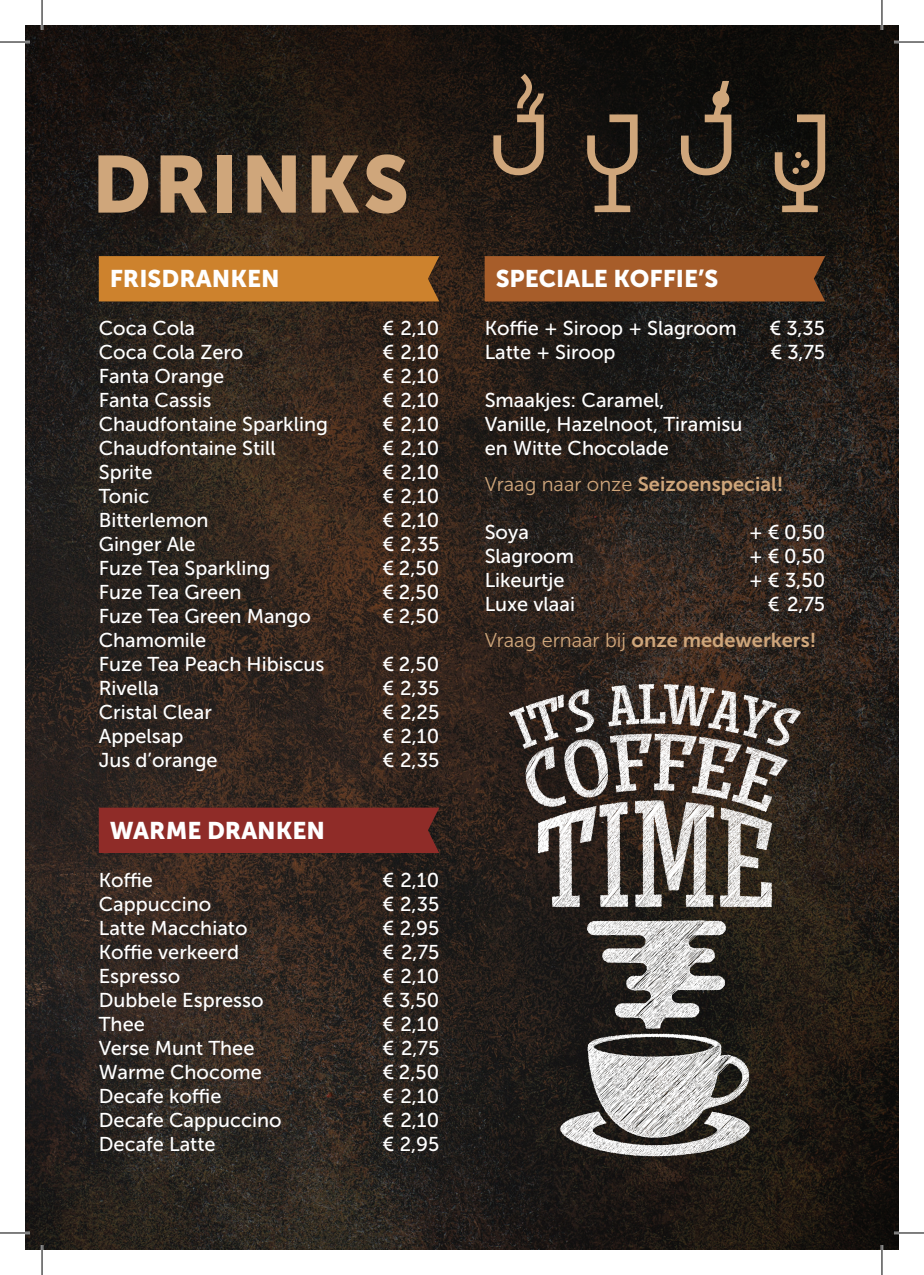
<style>
.page{position:relative;width:924px;height:1275px;background:#fff}
.page>*{position:absolute;margin:0;border:0;box-sizing:border-box;transform-origin:0 0}
.t1{font:80px "Museo Sans 900";color:#cfa67b}
.t2{font:24px "Museo Sans 900";color:#fff}
.t3{font:20px/24px "Museo Sans 500";color:#fff}
.t4{font:20px "Museo Sans 700";color:#cfa67b}
.s1{font-family:"Museo Sans 300"}
</style>
<div class="page">
<img style="left:25px;top:25px;width:873px;height:1225px">
<div style="left:99px;top:256px;width:340px;height:45px;background:#cd822d"></div>
<div style="left:99px;top:807px;width:340px;height:46px;background:#8f2c28"></div>
<div style="left:484px;top:256px;width:340px;height:45px;background:#a75d2a"></div>
<svg style="left:680px;top:81px;width:51px;height:94px;background:#463a2c"></svg>
<svg style="left:587px;top:114px;width:50px;height:98px;background:#4d3f30"></svg>
<svg style="left:493px;top:74px;width:50px;height:101px;background:#4a3b2c"></svg>
<svg style="left:774px;top:114px;width:50px;height:98px;background:#4c3e2f"></svg>
<svg style="left:794px;top:152px;width:7px;height:6px"></svg>
<div style="left:800px;top:160px;width:9px;height:8px;background:#cfa67b;border-radius:50%"></div>
<svg style="left:560px;top:920px;width:189px;height:236px;background:#767471"></svg>
<svg style="left:509px;top:683px;width:291px;height:224px;background:#6c6560"></svg>
<hr style="left:0;top:41px;width:30px;height:2px;background:#fff">
<hr style="left:893px;top:41px;width:30px;height:2px;background:#fff">
<hr style="left:0;top:1231px;width:30px;height:3px;background:#fff">
<hr style="left:893px;top:1231px;width:30px;height:3px;background:#fff">
<hr style="left:41px;top:0;width:2px;height:30px;background:#fff">
<hr style="left:41px;top:1245px;width:2px;height:30px;background:#fff">
<hr style="left:880px;top:0;width:2px;height:30px;background:#fff">
<hr style="left:880px;top:1245px;width:2px;height:30px;background:#fff">
<hr style="left:0;top:42px;width:30px;height:1px;background:#000">
<hr style="left:893px;top:42px;width:30px;height:1px;background:#000">
<hr style="left:0;top:1232px;width:30px;height:1px;background:#000">
<hr style="left:893px;top:1232px;width:30px;height:1px;background:#000">
<hr style="left:42px;top:0;width:1px;height:30px;background:#000">
<hr style="left:42px;top:1245px;width:1px;height:30px;background:#000">
<hr style="left:881px;top:0;width:1px;height:30px;background:#000">
<hr style="left:881px;top:1245px;width:1px;height:30px;background:#000">
<h1 class="t1" style="left:92px;top:139px;width:53px">DRINKS</h1>
<p class="t2" style="left:110px;top:265px;width:171px">FRISDRANKEN</p>
<p class="t3" style="left:99px;top:316px;width:98px">Coca Cola</p>
<p class="t3" style="left:382px;top:316px;width:58px">€ 2,10</p>
<p class="t3" style="left:99px;top:340px;width:146px">Coca Cola Zero</p>
<p class="t3" style="left:382px;top:340px;width:58px">€ 2,10</p>
<p class="t3" style="left:99px;top:364px;width:127px">Fanta Orange</p>
<p class="t3" style="left:382px;top:364px;width:58px">€ 2,10</p>
<p class="t3" style="left:99px;top:388px;width:114px">Fanta Cassis</p>
<p class="t3" style="left:382px;top:388px;width:58px">€ 2,10</p>
<p class="t3" style="left:99px;top:412px;width:230px">Chaudfontaine Sparkling</p>
<p class="t3" style="left:382px;top:412px;width:58px">€ 2,10</p>
<p class="t3" style="left:99px;top:436px;width:178px">Chaudfontaine Still</p>
<p class="t3" style="left:382px;top:436px;width:58px">€ 2,10</p>
<p class="t3" style="left:99px;top:460px;width:55px">Sprite</p>
<p class="t3" style="left:382px;top:460px;width:58px">€ 2,10</p>
<p class="t3" style="left:99px;top:484px;width:52px">Tonic</p>
<p class="t3" style="left:382px;top:484px;width:58px">€ 2,10</p>
<p class="t3" style="left:99px;top:508px;width:111px">Bitterlemon</p>
<p class="t3" style="left:382px;top:508px;width:58px">€ 2,10</p>
<p class="t3" style="left:99px;top:532px;width:98px">Ginger Ale</p>
<p class="t3" style="left:382px;top:532px;width:58px">€ 2,35</p>
<p class="t3" style="left:99px;top:556px;width:173px">Fuze Tea Sparkling</p>
<p class="t3" style="left:382px;top:556px;width:58px">€ 2,50</p>
<p class="t3" style="left:99px;top:580px;width:144px">Fuze Tea Green</p>
<p class="t3" style="left:382px;top:580px;width:58px">€ 2,50</p>
<p class="t3" style="left:99px;top:604px;width:214px">Fuze Tea Green Mango</p>
<p class="t3" style="left:382px;top:604px;width:58px">€ 2,50</p>
<p class="t3" style="left:99px;top:628px;width:227px">Chamomile<br>Fuze Tea Peach Hibiscus</p>
<p class="t3" style="left:382px;top:652px;width:58px">€ 2,50</p>
<p class="t3" style="left:99px;top:676px;width:62px">Rivella</p>
<p class="t3" style="left:382px;top:676px;width:58px">€ 2,35</p>
<p class="t3" style="left:99px;top:700px;width:114px">Cristal Clear</p>
<p class="t3" style="left:382px;top:700px;width:58px">€ 2,25</p>
<p class="t3" style="left:99px;top:724px;width:86px">Appelsap</p>
<p class="t3" style="left:382px;top:724px;width:58px">€ 2,10</p>
<p class="t3" style="left:99px;top:748px;width:120px">Jus d’orange</p>
<p class="t3" style="left:382px;top:748px;width:58px">€ 2,35</p>
<p class="t2" style="left:110px;top:817px;width:217px">WARME DRANKEN</p>
<p class="t3" style="left:99px;top:868px;width:56px">Koffie</p>
<p class="t3" style="left:382px;top:868px;width:58px">€ 2,10</p>
<p class="t3" style="left:99px;top:892px;width:114px">Cappuccino</p>
<p class="t3" style="left:382px;top:892px;width:58px">€ 2,35</p>
<p class="t3" style="left:99px;top:916px;width:150px">Latte Macchiato</p>
<p class="t3" style="left:382px;top:916px;width:58px">€ 2,95</p>
<p class="t3" style="left:99px;top:940px;width:142px">Koffie verkeerd</p>
<p class="t3" style="left:382px;top:940px;width:58px">€ 2,75</p>
<p class="t3" style="left:99px;top:964px;width:83px">Espresso</p>
<p class="t3" style="left:382px;top:964px;width:58px">€ 2,10</p>
<p class="t3" style="left:99px;top:988px;width:166px">Dubbele Espresso</p>
<p class="t3" style="left:382px;top:988px;width:58px">€ 3,50</p>
<p class="t3" style="left:99px;top:1012px;width:48px">Thee</p>
<p class="t3" style="left:382px;top:1012px;width:58px">€ 2,10</p>
<p class="t3" style="left:99px;top:1036px;width:157px">Verse Munt Thee</p>
<p class="t3" style="left:382px;top:1036px;width:58px">€ 2,75</p>
<p class="t3" style="left:99px;top:1060px;width:165px">Warme Chocome</p>
<p class="t3" style="left:382px;top:1060px;width:58px">€ 2,50</p>
<p class="t3" style="left:99px;top:1084px;width:124px">Decafe koffie</p>
<p class="t3" style="left:382px;top:1084px;width:58px">€ 2,10</p>
<p class="t3" style="left:99px;top:1108px;width:184px">Decafe Cappuccino</p>
<p class="t3" style="left:382px;top:1108px;width:58px">€ 2,10</p>
<p class="t3" style="left:99px;top:1132px;width:118px">Decafe Latte</p>
<p class="t3" style="left:382px;top:1132px;width:58px">€ 2,95</p>
<p class="t2" style="left:495px;top:265px;width:222px">SPECIALE KOFFIE’S</p>
<p class="t3" style="left:484px;top:316px;width:253px">Koffie + Siroop + Slagroom</p>
<p class="t3" style="left:769px;top:316px;width:57px">€ 3,35</p>
<p class="t3" style="left:484px;top:340px;width:132px">Latte + Siroop</p>
<p class="t3" style="left:770px;top:340px;width:56px">€ 3,75</p>
<p class="t3" style="left:484px;top:388px;width:259px">Smaakjes: Caramel,<br>Vanille, Hazelnoot, Tiramisu en Witte Chocolade</p>
<p class="t4" style="left:484px;top:473px;width:300px"><span class="s1">Vraag naar onze</span> Seizoenspecial!</p>
<p class="t3" style="left:484px;top:520px;width:46px">Soya</p>
<p class="t3" style="left:748px;top:520px;width:77px">+ € 0,50</p>
<p class="t3" style="left:484px;top:544px;width:91px">Slagroom</p>
<p class="t3" style="left:748px;top:544px;width:77px">+ € 0,50</p>
<p class="t3" style="left:484px;top:568px;width:81px">Likeurtje</p>
<p class="t3" style="left:748px;top:568px;width:77px">+ € 3,50</p>
<p class="t3" style="left:484px;top:592px;width:92px">Luxe vlaai</p>
<p class="t3" style="left:767px;top:592px;width:59px">€ 2,75</p>
<p class="t4" style="left:484px;top:629px;width:333px"><span class="s1">Vraag ernaar bij</span> onze medewerkers!</p>
</div>
